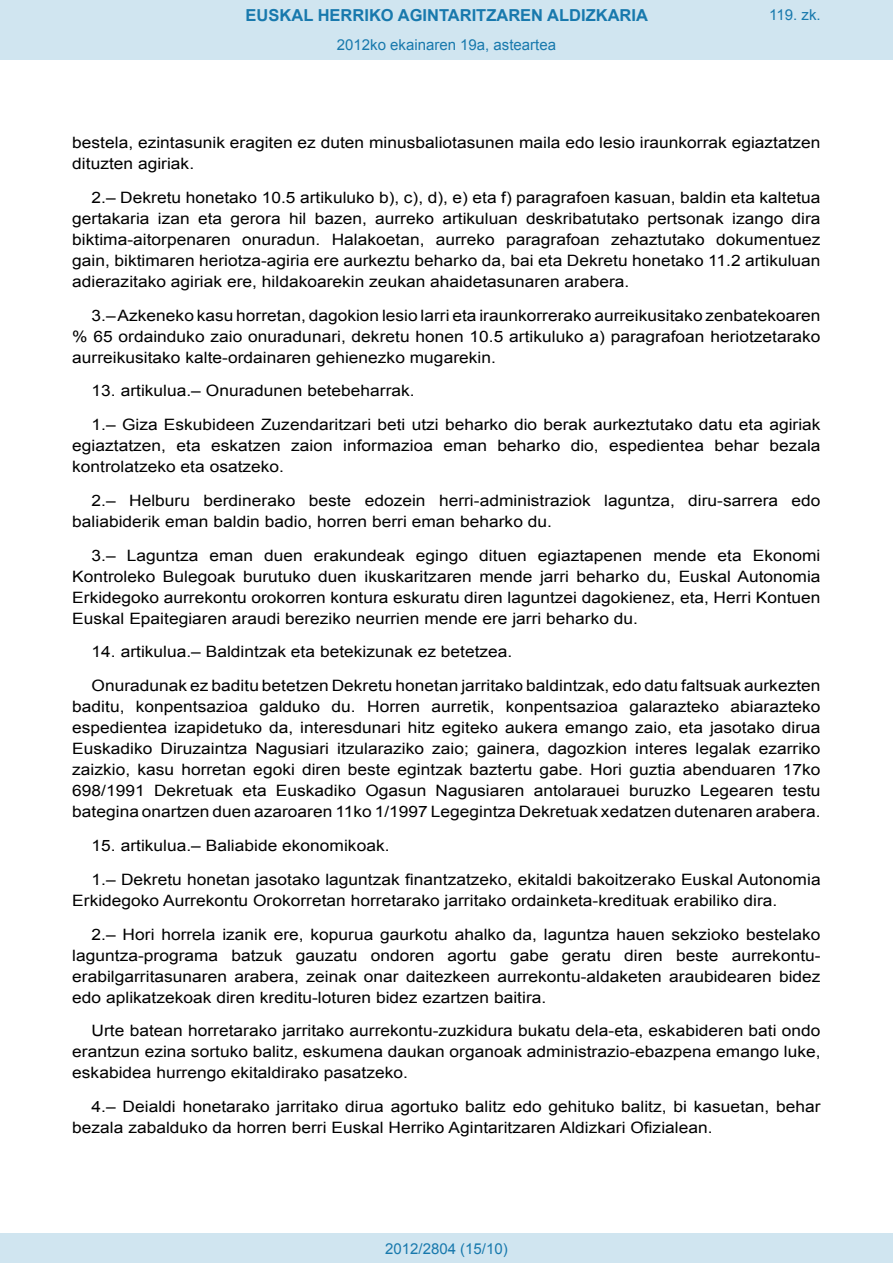
<style>
.page{position:relative;width:893px;height:1263px;background:#fff}
.page>*{position:absolute;margin:0;border:0;box-sizing:border-box;transform-origin:0 0}
.t1{font:700 16.5px "Arial";color:#1879ad}
.BOPVDetalle{font:15.6px/21px "Arial";color:#000;text-align:justify;scale:1.11 1}
.Paginacion_Centro{font:15px "Arial";color:#1879ad}
</style>
<div class="page">
<div style="left:0;top:0;width:893px;height:60px;background:#d0e5f0"></div>
<div style="left:0;top:1233px;width:893px;height:30px;background:#d0e5f0"></div>
<p class="t1" style="left:246px;top:4px;width:404px">EUSKAL HERRIKO AGINTARITZAREN ALDIZKARIA</p>
<p class="Paginacion_Centro" style="left:337px;top:35px;width:221px">2012ko ekainaren 19a, asteartea</p>
<p class="Paginacion_Centro" style="left:769px;top:5px;width:53px">119. zk.</p>
<p class="BOPVDetalle" style="left:72px;top:132px;width:676px">bestela, ezintasunik eragiten ez duten minusbaliotasunen maila edo lesio iraunkorrak egiaztatzen dituzten agiriak.</p>
<p class="BOPVDetalle" style="left:72px;top:187px;width:676px;text-indent:19px">2.– Dekretu honetako 10.5 artikuluko b), c), d), e) eta f) paragrafoen kasuan, baldin eta kaltetua gertakaria izan eta gerora hil bazen, aurreko artikuluan deskribatutako pertsonak izango dira biktima-aitorpenaren onuradun. Halakoetan, aurreko paragrafoan zehaztutako dokumentuez gain, biktimaren heriotza-agiria ere aurkeztu beharko da, bai eta Dekretu honetako 11.2 artikuluan adierazitako agiriak ere, hildakoarekin zeukan ahaidetasunaren arabera.</p>
<p class="BOPVDetalle" style="left:72px;top:305px;width:676px;text-indent:19px">3.– Azkeneko kasu horretan, dagokion lesio larri eta iraunkorrerako aurreikusitako zenbatekoaren % 65 ordainduko zaio onuradunari, dekretu honen 10.5 artikuluko a) paragrafoan heriotzetarako aurreikusitako kalte-ordainaren gehienezko mugarekin.</p>
<p class="BOPVDetalle" style="left:92px;top:381px;width:292px">13. artikulua.– Onuradunen betebeharrak.</p>
<p class="BOPVDetalle" style="left:72px;top:414px;width:676px;text-indent:19px">1.– Giza Eskubideen Zuzendaritzari beti utzi beharko dio berak aurkeztutako datu eta agiriak egiaztatzen, eta eskatzen zaion informazioa eman beharko dio, espedientea behar bezala kontrolatzeko eta osatzeko.</p>
<p class="BOPVDetalle" style="left:72px;top:490px;width:676px;text-indent:19px">2.– Helburu berdinerako beste edozein herri-administraziok laguntza, diru-sarrera edo baliabiderik eman baldin badio, horren berri eman beharko du.</p>
<p class="BOPVDetalle" style="left:72px;top:545px;width:676px;text-indent:19px">3.– Laguntza eman duen erakundeak egingo dituen egiaztapenen mende eta Ekonomi Kontroleko Bulegoak burutuko duen ikuskaritzaren mende jarri beharko du, Euskal Autonomia Erkidegoko aurrekontu orokorren kontura eskuratu diren laguntzei dagokienez, eta, Herri Kontuen Euskal Epaitegiaren araudi bereziko neurrien mende ere jarri beharko du.</p>
<p class="BOPVDetalle" style="left:92px;top:642px;width:381px">14. artikulua.– Baldintzak eta betekizunak ez betetzea.</p>
<p class="BOPVDetalle" style="left:72px;top:675px;width:676px;text-indent:19px">Onuradunak ez baditu betetzen Dekretu honetan jarritako baldintzak, edo datu faltsuak aurkezten baditu, konpentsazioa galduko du. Horren aurretik, konpentsazioa galarazteko abiarazteko espedientea izapidetuko da, interesdunari hitz egiteko aukera emango zaio, eta jasotako dirua Euskadiko Diruzaintza Nagusiari itzularaziko zaio; gainera, dagozkion interes legalak ezarriko zaizkio, kasu horretan egoki diren beste egintzak baztertu gabe. Hori guztia abenduaren 17ko 698/1991 Dekretuak eta Euskadiko Ogasun Nagusiaren antolarauei buruzko Legearen testu bategina onartzen duen azaroaren 11ko 1/1997 Legegintza Dekretuak xedatzen dutenaren arabera.</p>
<p class="BOPVDetalle" style="left:92px;top:835px;width:270px">15. artikulua.– Baliabide ekonomikoak.</p>
<p class="BOPVDetalle" style="left:72px;top:869px;width:676px;text-indent:19px">1.– Dekretu honetan jasotako laguntzak finantzatzeko, ekitaldi bakoitzerako Euskal Autonomia<br>Erkidegoko Aurrekontu Orokorretan horretarako jarritako ordainketa-kredituak erabiliko dira.</p>
<p class="BOPVDetalle" style="left:72px;top:924px;width:676px;text-indent:19px">2.– Hori horrela izanik ere, kopurua gaurkotu ahalko da, laguntza hauen sekzioko bestelako laguntza-programa batzuk gauzatu ondoren agortu gabe geratu diren beste aurrekontu&shy;erabilgarritasunaren arabera, zeinak onar daitezkeen aurrekontu-aldaketen araubidearen bidez edo aplikatzekoak diren kreditu-loturen bidez ezartzen baitira.</p>
<p class="BOPVDetalle" style="left:72px;top:1020px;width:676px;text-indent:19px">Urte batean horretarako jarritako aurrekontu-zuzkidura bukatu dela-eta, eskabideren bati ondo erantzun ezina sortuko balitz, eskumena daukan organoak administrazio-ebazpena emango luke, eskabidea hurrengo ekitaldirako pasatzeko.</p>
<p class="BOPVDetalle" style="left:72px;top:1096px;width:676px;text-indent:19px">4.– Deialdi honetarako jarritako dirua agortuko balitz edo gehituko balitz, bi kasuetan, behar bezala zabalduko da horren berri Euskal Herriko Agintaritzaren Aldizkari Ofizialean.</p>
<p class="Paginacion_Centro" style="left:385px;top:1238px;width:124px">2012/2804 (15/10)</p>
</div>
